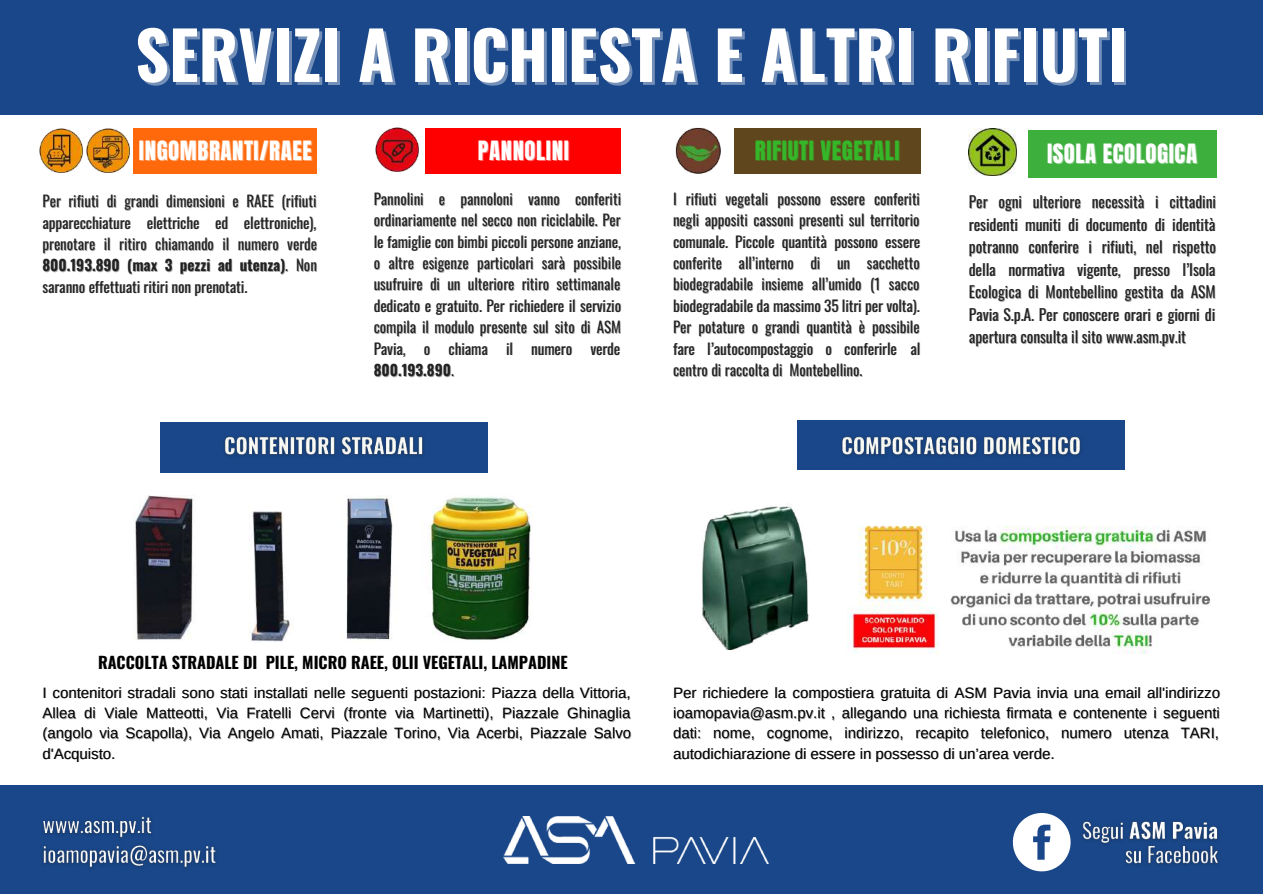
<style>
.page{position:relative;width:1263px;height:894px;background:#fff}
.page>*{position:absolute;margin:0;border:0;box-sizing:border-box;transform-origin:0 0}
.t1{font:700 66px "Oswald";color:#fff}
.t2{font:22.65px "Anton";letter-spacing:.03em;color:#fff}
.t3{font:22.65px "Anton";letter-spacing:.03em;color:#35b729}
.t4{font:700 16.2px "Oswald";color:#000}
.t5{font:15.45px/22.5px "Oswald";color:#222;text-align:justify}
.t6{font:15px/21.3px "Oswald";color:#222;text-align:justify}
.t7{font:15px/20.2px "Arimo";color:#000;text-align:justify}
.s1{font-weight:700}
.s2{color:rgb(34 34 34/.4)}
</style>
<div class="page">
<div style="left:0;top:0;width:1263px;height:114px;background:#1a4789"></div>
<img style="left:39px;top:128px;width:91px;height:45px">
<img style="left:675px;top:128px;width:46px;height:46px">
<img style="left:375px;top:127px;width:44px;height:45px">
<img style="left:969px;top:128px;width:47px;height:47px">
<div style="left:133px;top:128px;width:184px;height:45px;background:#ff690c"></div>
<div style="left:425px;top:128px;width:196px;height:45px;background:#ff0001"></div>
<div style="left:734px;top:128px;width:187px;height:45px;background:#5f461c"></div>
<div style="left:1028px;top:130px;width:189px;height:47px;background:#3caf3d"></div>
<img style="left:135px;top:495px;width:398px;height:147px">
<div style="left:160px;top:422px;width:327px;height:51px;background:#1a4789"></div>
<img style="left:224px;top:436px;width:200px;height:21px">
<div style="left:798px;top:420px;width:327px;height:50px;background:#1a4789"></div>
<img style="left:841px;top:435px;width:241px;height:22px">
<img style="left:847px;top:525px;width:363px;height:129px">
<img style="left:702px;top:506px;width:107px;height:143px">
<div style="left:0;top:785px;width:1263px;height:108px;background:#1a4789"></div>
<img style="left:504px;top:816px;width:264px;height:47px">
<img style="left:1082px;top:821px;width:137px;height:45px">
<img style="left:42px;top:845px;width:175px;height:23px">
<img style="left:42px;top:816px;width:116px;height:30px">
<svg style="left:1013px;top:813px;width:58px;height:58px"></svg>
<h1 class="t1" style="left:135px;top:3px;width:994px">SERVIZI A RICHIESTA E ALTRI RIFIUTI</h1>
<h2 class="t2" style="left:139px;top:134px;width:174px">INGOMBRANTI/RAEE</h2>
<h2 class="t2" style="left:478px;top:134px;width:93px">PANNOLINI</h2>
<h2 class="t3" style="left:755px;top:134px;width:146px">RIFIUTI VEGETALI</h2>
<h2 class="t2" style="left:1047px;top:137px;width:151px">ISOLA ECOLOGICA</h2>
<p class="t6" style="left:43px;top:190px;width:277px">Per rifiuti di grandi dimensioni e RAEE (rifiuti apparecchiature elettriche ed elettroniche), prenotare il ritiro chiamando il numero verde <span class="s1">800.193.890 (max 3 pezzi ad utenza)</span><span class="s2">. Non </span>saranno effettuati ritiri non prenotati.</p>
<p class="t6" style="left:374px;top:187px;width:249px">Pannolini e pannoloni vanno conferiti ordinariamente nel secco non riciclabile. Per le famiglie con bimbi piccoli persone anziane, o altre esigenze particolari sarà possibile <span class="s2">usuf</span>ruire di un ulteriore ritiro settimanale dedicato e gratuito. Per richiedere il servizio compila il modulo <span class="s2">pr</span>esente sul sito di ASM Pavia, o chiama il numero verde <span class="s1">800.193.890</span><span class="s2">.</span></p>
<p class="t5" style="left:969px;top:190px;width:249px">Per ogni ulteriore necessità i cittadini residenti muniti di documento di identità potranno conferire i rifiuti, nel rispetto della normativa vigente, presso l’Isola Ecologica di Montebellino gestita da ASM Pavia S.p.A. Per conoscere orari e giorni di apertura consulta il sito www.asm.pv.it</p>
<p class="t6" style="left:673px;top:187px;width:249px">I rifiuti vegetali possono essere conferiti negli appositi cassoni presenti sul territorio comunale. Piccole quantità possono essere conferite all’interno di un sacchetto biodegradabile insieme all’umido (1 sacco biodegradabile da massimo 35 litri per volta).<br>Per potature o grandi quantità è possibile fare l’autocompostaggio o conferi<span class="s2">rle al </span>centro di raccolta di Montebellino.</p>
<p class="t4" style="left:98px;top:649px;width:471px">RACCOLTA STRADALE DI PILE, MICRO RAEE, OLII VEGETALI, LAMPADINE</p>
<p class="t7" style="left:43px;top:682px;width:590px">I contenitori stradali sono stati installati nelle seguenti postazioni: Piazza della Vittoria, Allea di Viale Matteotti, Via Fratelli Cervi (fronte via Martinetti), Piazzale Ghinaglia (angolo via Scapolla), Via Angelo Amati, Piazzale Torino, Via Acerbi, Piazzale Salvo d'Acquisto.</p>
<p class="t7" style="left:673px;top:682px;width:548px">Per richiedere la compostiera gratuita di ASM Pavia invia una email all'indirizzo ioamopavia@asm.pv.it , allegando una richiesta firmata e contenente i seguenti dati: nome, cognome, indirizzo, recapito telefonico, numero utenza TARI, autodichiarazione di essere in possesso di un’area verde.</p>
</div>
